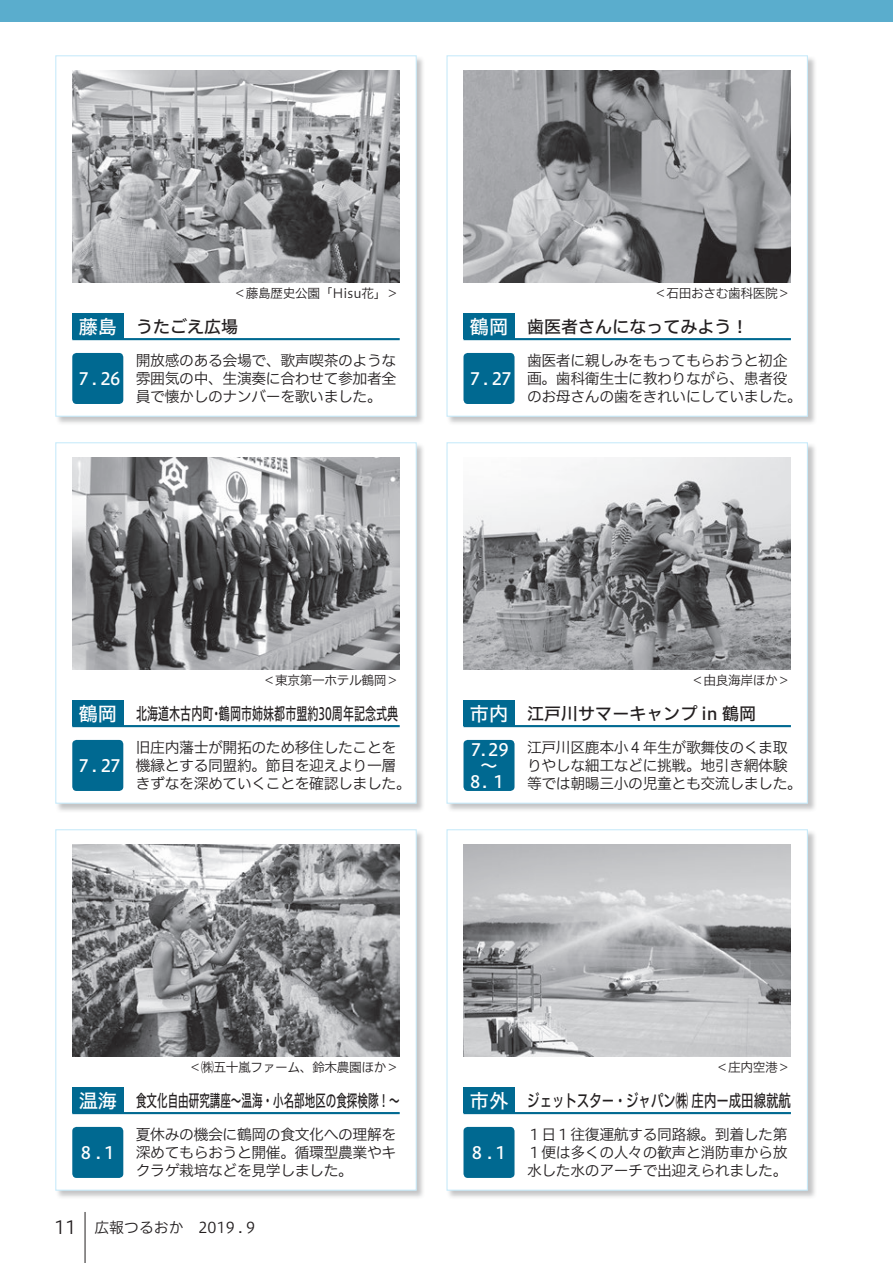
<style>
.page{position:relative;width:893px;height:1263px;background:#fff}
.page>*{position:absolute;margin:0;border:0;box-sizing:border-box;transform-origin:0 0}
.t1{font:16.95px "Hiragino UD Sans F Std N W5";color:#231f20;scale:.65 1}
.t2{font:16.95px "Hiragino UD Sans F Std W5";color:#231f20;scale:.62 1}
.t3{font:16.95px/15.9px "Hiragino UD Sans F Std W5";letter-spacing:-.06em;color:#fff;text-align:center}
.t4{font:16.95px "Hiragino UD Sans F Std N W5";color:#231f20}
.t5{font:16.95px "Hiragino UD Sans F Std W5";color:#231f20;scale:.73 1}
.t6{font:16.95px "Hiragino UD Sans F Std W5";color:#231f20}
.t7{font:14.85px/18px "Hiragino UD Sans F Std N W3";letter-spacing:-.03em;color:#231f20;text-align:justify}
.t8{font:14.85px/18px "Hiragino UD Sans F Std W3";letter-spacing:-.03em;color:#231f20}
.t9{font:14.85px "Hiragino UD Sans F Std N W3";color:#231f20}
.t10{font:12.75px "Hiragino UD Sans F Std N W3";letter-spacing:-.035em;color:#231f20}
.s1{font-family:"Hiragino UD Sans F Std W5";font-size:19.2px;color:#fff}
.s2{font-size:19.2px;color:#fff}
.s3{font-size:18px}
</style>
<div class="page">
<hr style="left:85px;top:1212px;width:1px;height:51px;background:#231f20">
<div style="left:55px;top:55px;width:371px;height:371px;background:#6c6d70;opacity:.4"></div>
<div style="left:55px;top:55px;width:362px;height:362px;background:#fff;border:1px solid #c6eafa"></div>
<div style="left:72px;top:353px;width:51px;height:51px;background:#006991;border-radius:4px"></div>
<img style="left:72px;top:70px;width:328px;height:213px">
<div style="left:72px;top:314px;width:51px;height:25px;background:#006991"></div>
<hr style="left:72px;top:338px;width:328px;height:2px;background:#006991">
<div style="left:0;top:0;width:893px;height:21px;background:#5aadcd"></div>
<div style="left:55px;top:442px;width:371px;height:370px;background:#6c6d70;opacity:.4"></div>
<div style="left:55px;top:442px;width:362px;height:362px;background:#fff;border:1px solid #c6eafa"></div>
<div style="left:72px;top:701px;width:51px;height:25px;background:#006991"></div>
<hr style="left:72px;top:725px;width:328px;height:2px;background:#006991">
<div style="left:72px;top:740px;width:51px;height:51px;background:#006991;border-radius:4px"></div>
<div style="left:446px;top:55px;width:371px;height:371px;background:#6c6d70;opacity:.4"></div>
<div style="left:446px;top:55px;width:362px;height:362px;background:#fff;border:1px solid #c6eafa"></div>
<div style="left:463px;top:314px;width:51px;height:25px;background:#006991"></div>
<hr style="left:463px;top:338px;width:328px;height:2px;background:#006991">
<div style="left:463px;top:353px;width:51px;height:51px;background:#006991;border-radius:4px"></div>
<img style="left:463px;top:70px;width:328px;height:213px">
<div style="left:446px;top:442px;width:371px;height:370px;background:#6c6d70;opacity:.4"></div>
<div style="left:446px;top:442px;width:362px;height:362px;background:#fff;border:1px solid #c6eafa"></div>
<img style="left:463px;top:457px;width:328px;height:213px">
<div style="left:463px;top:701px;width:51px;height:25px;background:#006991"></div>
<hr style="left:463px;top:725px;width:328px;height:2px;background:#006991">
<div style="left:463px;top:740px;width:51px;height:51px;background:#006991;border-radius:4px"></div>
<div style="left:446px;top:829px;width:371px;height:370px;background:#6c6d70;opacity:.4"></div>
<div style="left:446px;top:829px;width:362px;height:362px;background:#fff;border:1px solid #c6eafa"></div>
<div style="left:463px;top:1087px;width:51px;height:26px;background:#006991"></div>
<hr style="left:463px;top:1112px;width:328px;height:2px;background:#006991">
<div style="left:463px;top:1127px;width:51px;height:51px;background:#006991;border-radius:4px"></div>
<img style="left:463px;top:844px;width:328px;height:213px">
<div style="left:55px;top:829px;width:371px;height:370px;background:#6c6d70;opacity:.4"></div>
<div style="left:55px;top:829px;width:362px;height:362px;background:#fff;border:1px solid #c6eafa"></div>
<div style="left:72px;top:1127px;width:51px;height:51px;background:#006991;border-radius:4px"></div>
<img style="left:72px;top:844px;width:328px;height:213px">
<div style="left:72px;top:1087px;width:51px;height:26px;background:#006991"></div>
<hr style="left:72px;top:1112px;width:328px;height:2px;background:#006991">
<img style="left:72px;top:457px;width:328px;height:213px">
<p class="t10" style="left:234px;top:284px;width:167px">＜藤島歴史公園「Hisu花」＞</p>
<p class="t10" style="left:654px;top:284px;width:138px">＜石田おさむ歯科医院＞</p>
<p class="t4" style="left:79px;top:314px;width:161px"><span class="s1">藤島</span> うたごえ広場</p>
<p class="t3" style="left:75px;top:370px;width:47px">７. 26</p>
<p class="t7" style="left:136px;top:351px;width:262px">開放感のある会場で、歌声喫茶のような雰囲気の中、生演奏に合わせて参加者全員で懐かしのナンバーを歌いました。</p>
<p class="t4" style="left:470px;top:314px;width:280px"><span class="s1">鶴岡</span> 歯医者さんになってみよう！</p>
<p class="t8" style="left:527px;top:351px;width:277px">歯医者に親しみをもってもらおうと初企画。歯科衛生士に教わりながら、患者役のお母さんの歯をきれいにしていました。</p>
<p class="t3" style="left:466px;top:370px;width:47px">７. 27</p>
<p class="t10" style="left:263px;top:671px;width:138px">＜東京第一ホテル鶴岡＞</p>
<p class="t1" style="left:79px;top:700px;width:493px"><span class="s1">鶴岡</span> 北海道木古内町・鶴岡市姉妹都市盟約30周年記念式典</p>
<p class="t7" style="left:136px;top:738px;width:277px;text-align:left">旧庄内藩士が開拓のため移住したことを機縁とする同盟約。節目を迎えより一層きずなを深めていくことを確認しました。</p>
<p class="t3" style="left:75px;top:757px;width:47px">７. 27</p>
<p class="t10" style="left:691px;top:671px;width:101px">＜由良海岸ほか＞</p>
<p class="t6" style="left:470px;top:700px;width:288px"><span class="s2">市内</span> 江戸川サマーキャンプ in 鶴岡</p>
<p class="t7" style="left:527px;top:738px;width:277px;text-align:left">江戸川区鹿本小４年生が歌舞伎のくま取りやしな細工などに挑戦。地引き網体験等では朝暘三小の児童とも交流しました。</p>
<p class="t3" style="left:467px;top:741px;width:43px">７. 29～</p>
<p class="t3" style="left:467px;top:772px;width:42px">８. １</p>
<p class="t10" style="left:139px;top:1058px;width:261px">　　　　＜㈱五十嵐ファーム、鈴木農園ほか＞</p>
<p class="t2" style="left:79px;top:1087px;width:519px"><span class="s2">温海</span> 食文化自由研究講座～温海・小名部地区の食探検隊！～</p>
<p class="t3" style="left:77px;top:1143px;width:42px">８.１</p>
<p class="t7" style="left:136px;top:1124px;width:262px">夏休みの機会に鶴岡の食文化への理解を深めてもらおうと開催。循環型農業やキクラゲ栽培などを見学しました。</p>
<p class="t9" style="left:55px;top:1216px;width:202px"><span class="s3">11</span> 広報つるおか　2019 . 9</p>
<p class="t10" style="left:716px;top:1058px;width:76px">＜庄内空港＞</p>
<p class="t5" style="left:470px;top:1087px;width:441px"><span class="s2">市外</span> ジェットスター・ジャパン㈱ 庄内ー成田線就航</p>
<p class="t7" style="left:527px;top:1124px;width:262px">１日１往復運航する同路線。到着した第１便は多くの人々の歓声と消防車から放水した水のアーチで出迎えられました。</p>
<p class="t3" style="left:469px;top:1143px;width:42px">８.１</p>
</div>
